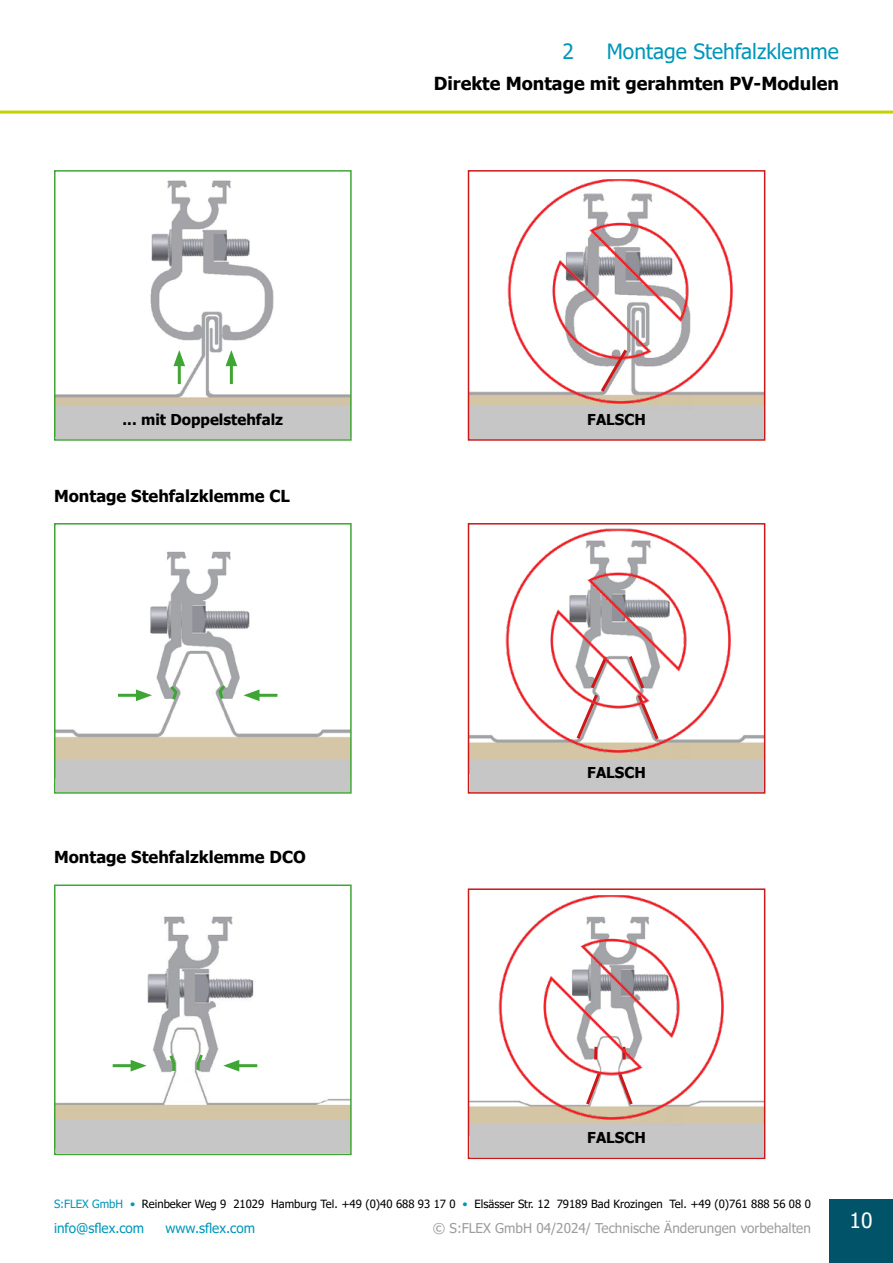
<style>
.page{position:relative;width:893px;height:1263px;background:#fff}
.page>*{position:absolute;margin:0;border:0;box-sizing:border-box;transform-origin:0 0}
.t1{font:21px "Tahoma";color:#0097ba}
.t2{font:21px "Tahoma";color:#fff}
.t3{font:700 18px "Tahoma";color:#000}
.t4{font:700 16.5px "Tahoma";color:#000}
.t5{font:700 15px "Tahoma";color:#000}
.t6{font:13.5px "Tahoma";color:#9d9d9c}
.t7{font:13.5px "Tahoma";color:#0097ba}
.t8{font:11.4px "Tahoma";color:#000}
.s1{color:#0097ba}
</style>
<div class="page">
<div style="left:829px;top:1199px;width:64px;height:64px;background:#005368"></div>
<hr style="left:0;top:111px;width:893px;height:3px;background:#c3d200">
<img style="left:57px;top:551px;width:292px;height:208px">
<div style="left:54px;top:523px;width:298px;height:271px;border:2px solid #3fa535"></div>
<div style="left:56px;top:759px;width:293px;height:32px;background:#c6c6c6"></div>
<img style="left:57px;top:916px;width:292px;height:204px">
<div style="left:54px;top:884px;width:298px;height:271px;border:2px solid #3fa535"></div>
<div style="left:56px;top:1120px;width:293px;height:33px;background:#c6c6c6"></div>
<img style="left:471px;top:528px;width:291px;height:231px">
<div style="left:468px;top:523px;width:297px;height:271px;border:2px solid #cd1719"></div>
<div style="left:470px;top:759px;width:293px;height:32px;background:#c6c6c6"></div>
<div style="left:468px;top:888px;width:297px;height:271px;border:2px solid #cd1719"></div>
<div style="left:470px;top:1124px;width:293px;height:33px;background:#c6c6c6"></div>
<img style="left:57px;top:180px;width:292px;height:226px">
<div style="left:54px;top:170px;width:298px;height:271px;border:2px solid #3fa535"></div>
<div style="left:56px;top:406px;width:293px;height:32px;background:#c6c6c6"></div>
<div style="left:468px;top:170px;width:297px;height:271px;border:2px solid #cd1719"></div>
<div style="left:470px;top:406px;width:293px;height:32px;background:#c6c6c6"></div>
<hr style="left:178px;top:360px;width:3px;height:24px;background:#3fa535">
<svg style="left:173px;top:350px;width:12px;height:16px"></svg>
<hr style="left:230px;top:360px;width:3px;height:24px;background:#3fa535">
<svg style="left:226px;top:350px;width:11px;height:16px"></svg>
<img style="left:502px;top:179px;width:234px;height:227px">
<svg style="left:598px;top:346px;width:32px;height:49px"></svg>
<hr style="left:118px;top:694px;width:24px;height:3px;background:#3fa535">
<svg style="left:136px;top:689px;width:16px;height:12px"></svg>
<hr style="left:254px;top:694px;width:23px;height:3px;background:#3fa535">
<svg style="left:243px;top:689px;width:17px;height:12px"></svg>
<svg style="left:167px;top:682px;width:14px;height:21px"></svg>
<svg style="left:215px;top:682px;width:14px;height:20px"></svg>
<hr style="left:113px;top:1064px;width:23px;height:3px;background:#3fa535">
<svg style="left:131px;top:1060px;width:16px;height:11px"></svg>
<hr style="left:234px;top:1064px;width:23px;height:3px;background:#3fa535">
<svg style="left:223px;top:1060px;width:16px;height:11px"></svg>
<svg style="left:167px;top:1052px;width:11px;height:19px"></svg>
<svg style="left:195px;top:1051px;width:10px;height:19px"></svg>
<img style="left:500px;top:529px;width:233px;height:230px">
<img style="left:492px;top:895px;width:234px;height:229px">
<h1 class="t1" style="left:562px;top:37px;width:13px">2</h1>
<h1 class="t1" style="left:607px;top:37px;width:234px">Montage Stehfalzklemme</h1>
<h2 class="t3" style="left:434px;top:71px;width:407px">Direkte Montage mit gerahmten PV-Modulen</h2>
<h3 class="t5" style="left:123px;top:409px;width:162px">... mit Doppelstehfalz</h3>
<h3 class="t5" style="left:587px;top:409px;width:60px">FALSCH</h3>
<h3 class="t4" style="left:54px;top:484px;width:238px">Montage Stehfalzklemme CL</h3>
<h3 class="t4" style="left:54px;top:845px;width:253px">Montage Stehfalzklemme DCO</h3>
<h3 class="t5" style="left:587px;top:762px;width:60px">FALSCH</h3>
<h3 class="t5" style="left:587px;top:1127px;width:60px">FALSCH</h3>
<p class="t8" style="left:54px;top:1196px;width:758px"><span class="s1">S:FLEX GmbH •</span> Reinbeker Weg 9 21029 Hamburg Tel. +49 (0)40 688 93 17 0 <span class="s1">•</span> Elsässer Str. 12 79189 Bad Krozingen Tel. +49 (0)761 888 56 08 0</p>
<p class="t6" style="left:433px;top:1219px;width:380px">© S:FLEX GmbH 04/2024/ Technische Änderungen vorbehalten</p>
<h1 class="t2" style="left:850px;top:1206px;width:24px">10</h1>
<p class="t7" style="left:54px;top:1219px;width:92px">info@sflex.com</p>
<p class="t7" style="left:165px;top:1219px;width:91px">www.sflex.com</p>
</div>
